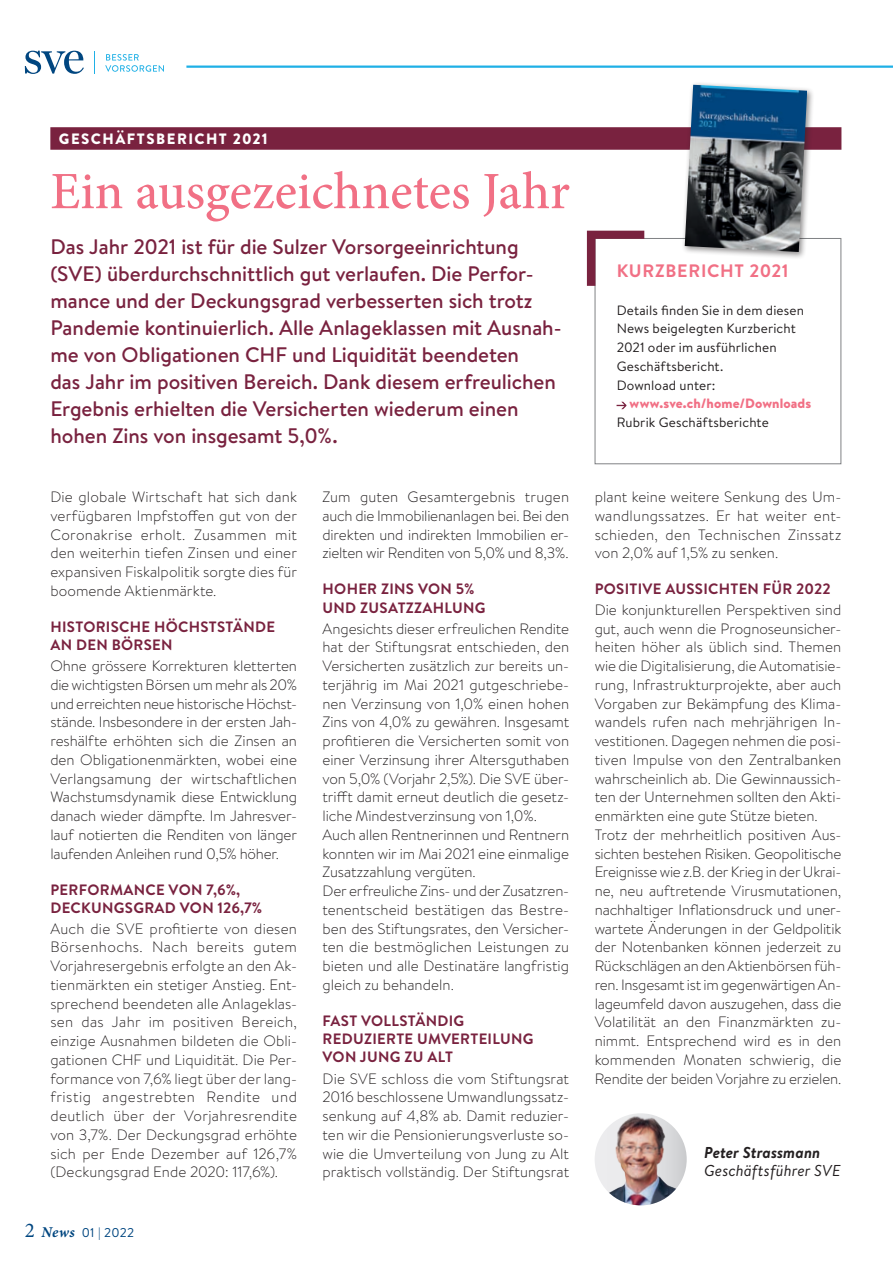
<style>
.page{position:relative;width:893px;height:1263px;background:#fff}
.page>*{position:absolute;margin:0;border:0;box-sizing:border-box;transform-origin:0 0}
.t1{font:500 52.5px "Minion Pro";color:#f17085}
.t2{font:500 21px/27px "Brandon Text";letter-spacing:-.005em;color:#79223f}
.t3{font:700 18px "Brandon Text";letter-spacing:.04em;color:#f17085}
.t4{font:italic 15.75px "Brandon Text";letter-spacing:.005em;color:#231f20}
.t5{font:italic 700 15.75px "Brandon Text";letter-spacing:.005em;color:#231f20}
.t6{font:300 15px/18.8px "Brandon Text";letter-spacing:-.005em;color:#231f20;text-align:justify}
.t7{font:700 15px/18px "Brandon Text";letter-spacing:.02em;color:#79223f}
.t8{font:900 15px "Brandon Text";letter-spacing:.1em;color:#fff}
.t9{font:13.5px/18.8px "Brandon Text";letter-spacing:.01em;color:#231f20}
.t10{font:900 13.5px "Brandon Text";letter-spacing:.01em;color:#f17085}
.t11{font:12.75px "Brandon Text";letter-spacing:.02em;color:#004680}
.s1{font-family:"Minion Pro";font-size:21px}
.s2{font-family:"Minion Pro";font-weight:700;font-style:italic;font-size:15px}
</style>
<div class="page">
<svg style="left:105px;top:54px;width:59px;height:18px"></svg>
<svg style="left:25px;top:51px;width:59px;height:23px"></svg>
<hr style="left:186px;top:66px;width:707px;height:2px;background:#1fb0e6">
<div style="left:50px;top:127px;width:791px;height:23px;background:#79223f"></div>
<div style="left:595px;top:238px;width:246px;height:226px;border:1px solid #808285"></div>
<svg style="left:587px;top:231px;width:57px;height:55px"></svg>
<svg style="left:617px;top:402px;width:9px;height:7px"></svg>
<div style="left:681px;top:81px;width:134px;height:179px;background:#231f20;opacity:.5"></div>
<img style="left:685px;top:85px;width:122px;height:167px">
<img style="left:595px;top:1113px;width:92px;height:92px;border-radius:46px">
<p class="t8" style="left:59px;top:128px;width:210px">GESCHÄFTSBERICHT 2021</p>
<h1 class="t1" style="left:50px;top:156px;width:521px">Ein ausgezeichnetes Jahr</h1>
<p class="t2" style="left:50px;top:233px;width:513px">Das Jahr 2021 ist für die Sulzer Vorsorgeeinrichtung (SVE) überdurchschnittlich gut verlaufen. Die Perfor&shy;mance und der Deckungsgrad verbesserten sich trotz Pandemie kontinuierlich. Alle Anlageklassen mit Ausnah&shy;me von Obligationen CHF und Liquidität beendeten<br>das Jahr im positiven Bereich. Dank diesem erfreulichen Ergebnis erhielten die Versicherten wiederum einen hohen Zins von insgesamt 5,0%.</p>
<p class="t6" style="left:50px;top:487px;width:248px">Die globale Wirtschaft hat sich dank verfügbaren Impfstoffen gut von der Coronakrise erholt. Zusammen mit den weiterhin tiefen Zinsen und einer expansiven Fiskalpolitik sorgte dies für boomende Aktienmärkte.</p>
<p class="t7" style="left:50px;top:617px;width:226px">HISTORISCHE HÖCHSTSTÄNDE<br>AN DEN BÖRSEN</p>
<p class="t6" style="left:50px;top:656px;width:248px">Ohne grössere Korrekturen kletterten die wichtigsten Börsen um mehr als 20% und erreichten neue historische Höchst&shy;stände. Insbesondere in der ersten Jah&shy;reshälfte erhöhten sich die Zinsen an den Obligationenmärkten, wobei eine Verlangsamung der wirtschaftlichen Wachstumsdynamik diese Entwicklung danach wieder dämpfte. Im Jahresver&shy;lauf notierten die Renditen von länger laufenden Anleihen rund 0,5% höher.</p>
<p class="t7" style="left:50px;top:880px;width:213px">PERFORMANCE VON 7,6%,<br>DECKUNGSGRAD VON 126,7%</p>
<p class="t6" style="left:50px;top:918px;width:248px">Auch die SVE profitierte von diesen Börsenhochs. Nach bereits gutem Vorjahresergebnis erfolgte an den Ak&shy;tienmärkten ein stetiger Anstieg. Ent&shy;sprechend beendeten alle Anlageklas&shy;sen das Jahr im positiven Bereich, einzige Ausnahmen bildeten die Obli&shy;gationen CHF und Liquidität. Die Per&shy;formance von 7,6% liegt über der lang&shy;fristig angestrebten Rendite und deutlich über der Vorjahresrendite von 3,7%. Der Deckungsgrad erhöhte sich per Ende Dezember auf 126,7% (Deckungsgrad Ende 2020: 117,6%).</p>
<p class="t11" style="left:25px;top:1224px;width:111px"><span class="s1">2</span> <span class="s2">News</span> 01 | 2022</p>
<p class="t6" style="left:322px;top:487px;width:248px">Zum guten Gesamtergebnis trugen auch die Immobilienanlagen bei. Bei den direkten und indirekten Immobilien er&shy;zielten wir Renditen von 5,0% und 8,3%.</p>
<p class="t7" style="left:323px;top:580px;width:165px">HOHER ZINS VON 5%<br>UND ZUSATZZAHLUNG</p>
<p class="t6" style="left:322px;top:618px;width:248px;text-align:left">Angesichts dieser erfreulichen Rendite hat der Stiftungsrat entschieden, den Versicherten zusätzlich zur bereits un&shy;terjährig im Mai 2021 gutgeschriebe&shy;nen Verzinsung von 1,0% einen hohen Zins von 4,0% zu gewähren. Insgesamt profitieren die Versicherten somit von einer Verzinsung ihrer Altersguthaben von 5,0% (Vorjahr 2,5%). Die SVE über&shy;trifft damit erneut deutlich die gesetz&shy;liche Mindestverzinsung von 1,0%.<br>Auch allen Rentnerinnen und Rentnern konnten wir im Mai 2021 eine einmalige Zusatzzahlung vergüten.<br>Der erfreuliche Zins- und der Zusatzren&shy;tenentscheid bestätigen das Bestre&shy;ben des Stiftungsrates, den Versicher&shy;ten die bestmöglichen Leistungen zu bieten und alle Destinatäre langfristig gleich zu behandeln.</p>
<p class="t7" style="left:323px;top:1011px;width:212px">FAST VOLLSTÄNDIG<br>REDUZIERTE UMVERTEILUNG<br>VON JUNG ZU ALT</p>
<p class="t6" style="left:322px;top:1068px;width:248px">Die SVE schloss die vom Stiftungsrat 2016 beschlossene Umwandlungssatz&shy;senkung auf 4,8% ab. Damit reduzier&shy;ten wir die Pensionierungsverluste so&shy;wie die Umverteilung von Jung zu Alt praktisch vollständig. Der Stiftungsrat</p>
<p class="t3" style="left:617px;top:258px;width:173px">KURZBERICHT 2021</p>
<p class="t9" style="left:617px;top:300px;width:189px">Details finden Sie in dem diesen<br>News beigelegten Kurzbericht<br>2021 oder im ausführlichen<br>Geschäftsbericht.<br>Download unter:</p>
<p class="t10" style="left:630px;top:394px;width:183px">www.sve.ch/home/Downloads</p>
<p class="t9" style="left:617px;top:413px;width:154px">Rubrik Geschäftsberichte</p>
<p class="t6" style="left:595px;top:487px;width:248px">plant keine weitere Senkung des Um&shy;wandlungssatzes. Er hat weiter ent&shy;schieden, den Technischen Zinssatz von 2,0% auf 1,5% zu senken.</p>
<p class="t7" style="left:595px;top:580px;width:238px">POSITIVE AUSSICHTEN FÜR 2022</p>
<p class="t6" style="left:595px;top:600px;width:248px;text-align:left">Die konjunkturellen Perspektiven sind gut, auch wenn die Prognoseunsicher&shy;heiten höher als üblich sind. Themen wie die Digitalisierung, die Automatisie&shy;rung, Infrastrukturprojekte, aber auch Vorgaben zur Bekämpfung des Klima&shy;wandels rufen nach mehrjährigen In&shy;vestitionen. Dagegen nehmen die posi&shy;tiven Impulse von den Zentralbanken wahrscheinlich ab. Die Gewinnaussich&shy;ten der Unternehmen sollten den Akti&shy;enmärkten eine gute Stütze bieten.<br>Trotz der mehrheitlich positiven Aus&shy;sichten bestehen Risiken. Geopolitische Ereignisse wie z.B. der Krieg in der Ukrai&shy;ne, neu auftretende Virusmutationen, nachhaltiger Inflationsdruck und uner&shy;wartete Änderungen in der Geldpolitik der Notenbanken können jederzeit zu Rückschlägen an den Aktienbörsen füh&shy;ren. Insgesamt ist im gegenwärtigen An&shy;lageumfeld davon auszugehen, dass die Volatilität an den Finanzmärkten zu&shy;nimmt. Entsprechend wird es in den kommenden Monaten schwierig, die Rendite der beiden Vorjahre zu erzielen.</p>
<p class="t5" style="left:704px;top:1141px;width:118px">Peter Strassmann</p>
<p class="t4" style="left:704px;top:1160px;width:138px">Geschäftsführer SVE</p>
</div>
